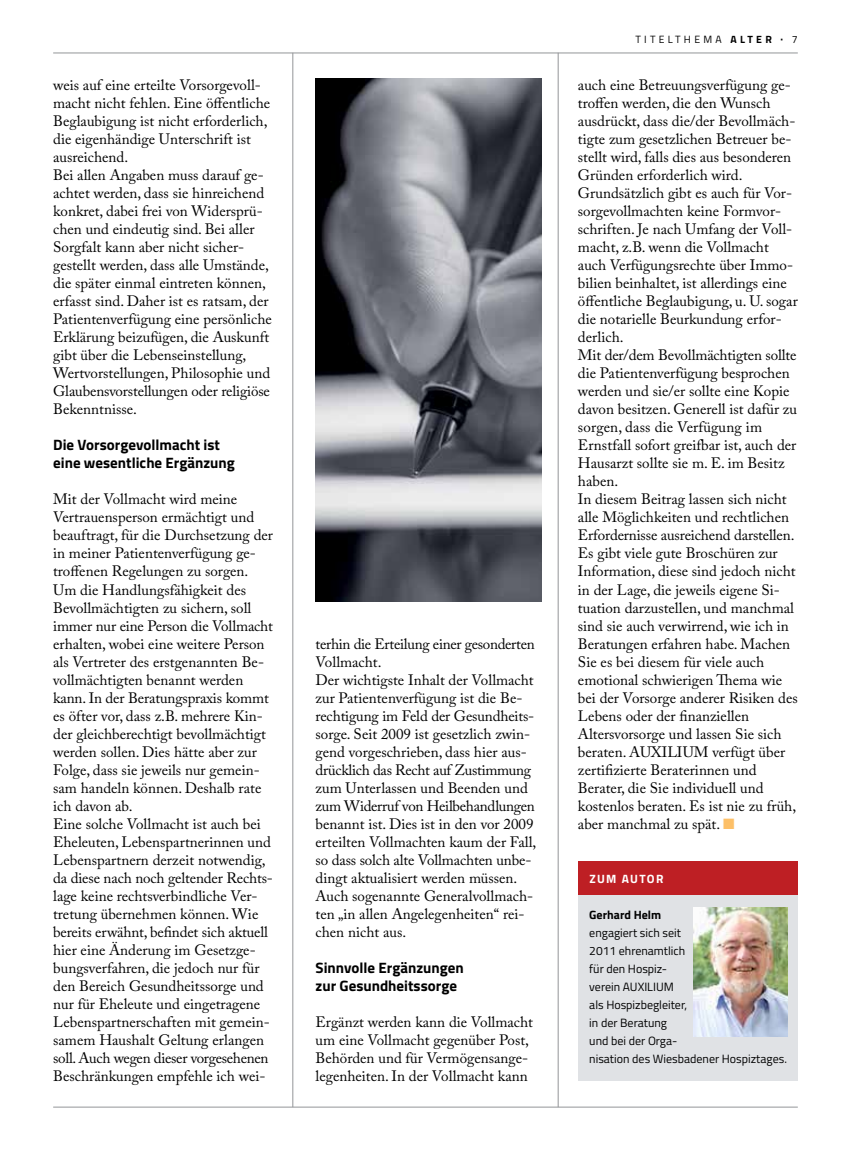
<style>
.page{position:relative;width:851px;height:1149px;background:#fff}
.page>*{position:absolute;margin:0;border:0;box-sizing:border-box;transform-origin:0 0}
.t1{font:15px/18px "Adobe Caslon Pro";color:#000}
.t2{font:700 15px/18px "Titillium";color:#000}
.t3{font:12px/18px "Titillium";color:#000}
.t4{font:700 12px "Titillium";color:#000}
.t5{font:700 12px "Titillium";letter-spacing:.11em;color:#fff}
.t6{font:10.5px "Titillium";letter-spacing:.31em;color:#000}
.s1{font-weight:700}
.s2{color:#fdc068}
</style>
<div class="page">
<div style="left:578px;top:860px;width:219px;height:220px;background:#e0e2e5"></div>
<div style="left:578px;top:860px;width:219px;height:34px;background:#be1f24"></div>
<hr style="left:292px;top:53px;width:1px;height:1053px;background:#939598">
<hr style="left:558px;top:53px;width:1px;height:1053px;background:#939598">
<hr style="left:53px;top:53px;width:744px;height:1px;background:#939598">
<hr style="left:53px;top:1106px;width:744px;height:1px;background:#939598">
<img style="left:693px;top:907px;width:94px;height:129px">
<img style="left:315px;top:78px;width:226px;height:523px">
<p class="t1" style="left:53px;top:76px;width:220px">weis auf eine erteilte Vorsorgevoll&shy;macht nicht fehlen. Eine öffentliche Beglaubigung ist nicht erforderlich, die eigenhändige Unterschrift ist ausreichend.<br>Bei allen Angaben muss darauf ge&shy;achtet werden, dass sie hinreichend konkret, dabei frei von Widersprü&shy;chen und eindeutig sind. Bei aller Sorgfalt kann aber nicht sicher&shy;gestellt werden, dass alle Umstände, die später einmal eintreten können, erfasst sind. Daher ist es ratsam, der Patientenverfügung eine persönliche Erklärung beizufügen, die Auskunft gibt über die Lebenseinstellung, Wertvorstellungen, Philosophie und Glaubensvorstellungen oder religiöse Bekenntnisse.</p>
<p class="t2" style="left:53px;top:435px;width:183px">Die Vorsorgevollmacht ist eine wesentliche Ergänzung</p>
<p class="t1" style="left:53px;top:490px;width:221px">Mit der Vollmacht wird meine Vertrauensperson ermächtigt und beauftragt, für die Durchsetzung der in meiner Patientenverfügung ge&shy;troffenen Regelungen zu sorgen.<br>Um die Handlungsfähigkeit des Bevollmächtigten zu sichern, soll immer nur eine Person die Vollmacht erhalten, wobei eine weitere Person als Vertreter des erstgenannten Be&shy;vollmächtigten benannt werden kann. In der Beratungspraxis kommt es öfter vor, dass z.B. mehrere Kin&shy;der gleichberechtigt bevollmächtigt werden sollen. Dies hätte aber zur Folge, dass sie jeweils nur gemein&shy;sam handeln können. Deshalb rate ich davon ab.<br>Eine solche Vollmacht ist auch bei Eheleuten, Lebenspartnerinnen und Lebenspartnern derzeit notwendig, da diese nach noch geltender Rechts&shy;lage keine rechtsverbindliche Ver&shy;tretung übernehmen können. Wie bereits erwähnt, befindet sich aktuell hier eine Änderung im Gesetzge&shy;bungsverfahren, die jedoch nur für den Bereich Gesundheitssorge und nur für Eheleute und eingetragene Lebenspartnerschaften mit gemein&shy;samem Haushalt Geltung erlangen soll. Auch wegen dieser vorgesehenen Beschränkungen empfehle ich wei-</p>
<p class="t1" style="left:315px;top:634px;width:222px">terhin die Erteilung einer gesonderten Vollmacht.<br>Der wichtigste Inhalt der Vollmacht zur Patientenverfügung ist die Be&shy;rechtigung im Feld der Gesundheits&shy;sorge. Seit 2009 ist gesetzlich zwin&shy;gend vorgeschrieben, dass hier aus&shy;drücklich das Recht auf Zustimmung zum Unterlassen und Beenden und zum Widerruf von Heilbehandlungen benannt ist. Dies ist in den vor 2009 erteilten Vollmachten kaum der Fall, so dass solch alte Vollmachten unbe&shy;dingt aktualisiert werden müssen.<br>Auch sogenannte Generalvollmach&shy;ten „in allen Angelegenheiten“ rei&shy;chen nicht aus.</p>
<p class="t2" style="left:315px;top:957px;width:150px">Sinnvolle Ergänzungen zur Gesundheitssorge</p>
<p class="t1" style="left:315px;top:1012px;width:219px">Ergänzt werden kann die Vollmacht um eine Vollmacht gegenüber Post, Behörden und für Vermögensange&shy;legenheiten. In der Vollmacht kann</p>
<p class="t6" style="left:635px;top:31px;width:164px">TITELTHEMA <span class="s1">ALTER ·</span> 7</p>
<p class="t1" style="left:578px;top:76px;width:221px">auch eine Betreuungsverfügung ge&shy;troffen werden, die den Wunsch ausdrückt, dass die/der Bevollmäch&shy;tigte zum gesetzlichen Betreuer be&shy;stellt wird, falls dies aus besonderen Gründen erforderlich wird.<br>Grundsätzlich gibt es auch für Vor&shy;sorgevollmachten keine Formvor&shy;schriften. Je nach Umfang der Voll&shy;macht, z.B. wenn die Vollmacht auch Verfügungsrechte über Immo&shy;bilien beinhaltet, ist allerdings eine öffentliche Beglaubigung, u. U. sogar die notarielle Beurkundung erfor&shy;derlich.<br>Mit der/dem Bevollmächtigten sollte die Patientenverfügung besprochen werden und sie/er sollte eine Kopie davon besitzen. Generell ist dafür zu sorgen, dass die Verfügung im Ernstfall sofort greifbar ist, auch der Hausarzt sollte sie m. E. im Besitz haben.<br>In diesem Beitrag lassen sich nicht alle Möglichkeiten und rechtlichen Erfordernisse ausreichend darstellen.<br>Es gibt viele gute Broschüren zur Information, diese sind jedoch nicht in der Lage, die jeweils eigene Si&shy;tuation darzustellen, und manchmal sind sie auch verwirrend, wie ich in Beratungen erfahren habe. Machen Sie es bei diesem für viele auch emotional schwierigen Thema wie bei der Vorsorge anderer Risiken des Lebens oder der finanziellen Altersvorsorge und lassen Sie sich beraten. AUXILIUM verfügt über zertifizierte Beraterinnen und Berater, die Sie individuell und kostenlos beraten. Es ist nie zu früh, aber manchmal zu spät. <span class="s2">■</span></p>
<p class="t5" style="left:589px;top:869px;width:76px">ZUM AUTOR</p>
<p class="t4" style="left:589px;top:905px;width:73px">Gerhard Helm</p>
<p class="t3" style="left:589px;top:922px;width:199px">engagiert sich seit<br>2011 ehrenamtlich<br>für den Hospiz-<br>verein AUXILIUM<br>als Hospizbegleiter,<br>in der Beratung<br>und bei der Orga-<br>nisation des Wiesbadener Hospiztages.</p>
</div>
